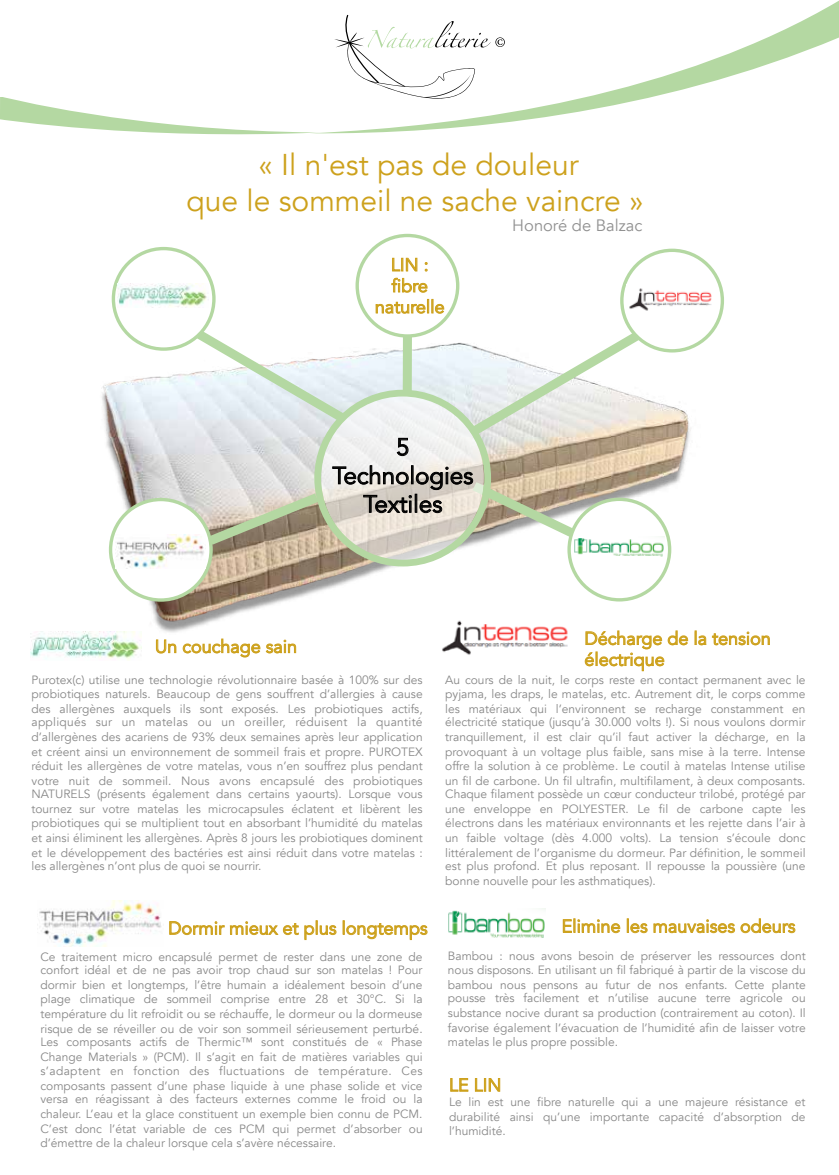
<style>
.page{position:relative;width:839px;height:1175px;background:#fff}
.page>*{position:absolute;margin:0;border:0;box-sizing:border-box;transform-origin:0 0}
.t1{font:30px/36px "Avenir";color:#cda11c;text-align:center}
.t2{font:24px/28.5px "Avenir";color:#000;text-align:center}
.t3{font:18px/21px "Avenir";color:#cda11c}
.t4{font:16.5px "Avenir";color:#919191}
.t5{font:12px/15px "Avenir";color:#888}
</style>
<div class="page">
<svg style="left:319px;top:1px;width:519px;height:133px"></svg>
<svg style="left:0;top:97px;width:319px;height:38px"></svg>
<img style="left:102px;top:334px;width:598px;height:299px">
<img style="left:39px;top:900px;width:123px;height:46px">
<svg style="left:169px;top:920px;width:167px;height:20px"></svg>
<svg style="left:343px;top:920px;width:84px;height:20px"></svg>
<img style="left:448px;top:908px;width:97px;height:30px">
<svg style="left:563px;top:918px;width:57px;height:15px"></svg>
<svg style="left:627px;top:918px;width:20px;height:15px"></svg>
<svg style="left:653px;top:918px;width:142px;height:15px"></svg>
<div style="left:110px;top:499px;width:101px;height:101px;background:#fff;border-radius:50%"></div>
<div style="left:109px;top:498px;width:104px;height:103px;border:3px solid #b4d8a2;border-radius:50%"></div>
<img style="left:116px;top:534px;width:90px;height:35px">
<div style="left:113px;top:248px;width:101px;height:101px;background:#fff;border-radius:50%"></div>
<div style="left:112px;top:247px;width:103px;height:104px;border:3px solid #b4d8a2;border-radius:50%"></div>
<div style="left:621px;top:250px;width:101px;height:101px;background:#fff;border-radius:50%"></div>
<div style="left:620px;top:249px;width:104px;height:103px;border:3px solid #b4d8a2;border-radius:50%"></div>
<div style="left:569px;top:499px;width:100px;height:101px;background:#fff;border-radius:50%"></div>
<div style="left:567px;top:497px;width:104px;height:104px;border:3px solid #b4d8a2;border-radius:50%"></div>
<img style="left:118px;top:284px;width:89px;height:23px">
<svg style="left:463px;top:324px;width:186px;height:118px"></svg>
<svg style="left:187px;top:322px;width:168px;height:108px"></svg>
<img style="left:574px;top:536px;width:90px;height:20px">
<img style="left:626px;top:284px;width:86px;height:27px">
<img style="left:437px;top:615px;width:135px;height:40px">
<svg style="left:694px;top:630px;width:12px;height:15px"></svg>
<svg style="left:712px;top:631px;width:57px;height:14px"></svg>
<svg style="left:584px;top:630px;width:104px;height:41px"></svg>
<img style="left:30px;top:631px;width:112px;height:29px">
<svg style="left:156px;top:639px;width:20px;height:14px"></svg>
<svg style="left:183px;top:638px;width:77px;height:19px"></svg>
<svg style="left:266px;top:639px;width:30px;height:14px"></svg>
<div style="left:321px;top:394px;width:163px;height:168px;background:#fff;border-radius:50%;opacity:.59"></div>
<svg style="left:396px;top:438px;width:12px;height:18px"></svg>
<svg style="left:199px;top:465px;width:385px;height:87px;background:#c8c4b5"></svg>
<div style="left:314px;top:390px;width:177px;height:176px;border:7px solid #b4d8a2;border-radius:50%"></div>
<div style="left:403px;top:331px;width:9px;height:63px;background:#b4d8a2"></div>
<div style="left:357px;top:235px;width:100px;height:101px;background:#fff;border-radius:50%"></div>
<div style="left:355px;top:234px;width:104px;height:104px;border:3px solid #b4d8a2;border-radius:50%"></div>
<svg style="left:392px;top:258px;width:25px;height:13px"></svg>
<svg style="left:424px;top:262px;width:3px;height:9px"></svg>
<svg style="left:391px;top:278px;width:36px;height:15px"></svg>
<svg style="left:375px;top:299px;width:69px;height:15px"></svg>
<svg style="left:450px;top:1078px;width:18px;height:13px"></svg>
<svg style="left:475px;top:1078px;width:25px;height:13px"></svg>
<div style="left:309px;top:0;width:220px;height:108px;background:#fff"></div>
<svg style="left:334px;top:15px;width:171px;height:84px"></svg>
<h1 class="t1" style="left:186px;top:148px;width:458px">« Il n'est pas de douleur<br>que le sommeil ne sache vaincre »</h1>
<h3 class="t4" style="left:512px;top:215px;width:131px">Honoré de Balzac</h3>
<h3 class="t3" style="left:375px;top:255px;width:71px;text-align:center">LIN : fibre naturelle</h3>
<h2 class="t2" style="left:332px;top:433px;width:142px">5<br>Technologies<br>Textiles</h2>
<h3 class="t3" style="left:155px;top:636px;width:144px">Un couchage sain</h3>
<h3 class="t3" style="left:584px;top:628px;width:188px">Décharge de la tension électrique</h3>
<p class="t5" style="left:32px;top:673px;width:392px;line-height:13.5px">Purotex(c) utilise une technologie révolutionnaire basée à 100% sur des probiotiques naturels. Beaucoup de gens souffrent d’allergies à cause</p>
<p class="t5" style="left:32px;top:702px;width:392px;line-height:13.5px">des allergènes auxquels ils sont exposés. Les probiotiques actifs, appliqués sur un matelas ou un oreiller, réduisent la quantité</p>
<p class="t5" style="left:32px;top:730px;width:392px">d’allergènes des acariens de 93% deux semaines après leur application et créent ainsi un environnement de sommeil frais et propre. PUROTEX</p>
<p class="t5" style="left:32px;top:758px;width:392px">réduit les allergènes de votre matelas, vous n’en souffrez plus pendant votre nuit de sommeil. Nous avons encapsulé des probiotiques</p>
<p class="t5" style="left:32px;top:787px;width:392px">NATURELS (présents également dans certains yaourts). Lorsque vous tournez sur votre matelas les microcapsules éclatent et libèrent les</p>
<p class="t5" style="left:32px;top:815px;width:392px;text-align:justify">probiotiques qui se multiplient tout en absorbant l’humidité du matelas et ainsi éliminent les allergènes. Après 8 jours les probiotiques dominent et le développement des bactéries est ainsi réduit dans votre matelas :</p>
<p class="t5" style="left:32px;top:859px;width:231px">les allergènes n’ont plus de quoi se nourrir.</p>
<h3 class="t3" style="left:168px;top:918px;width:261px">Dormir mieux et plus longtemps</h3>
<p class="t5" style="left:40px;top:949px;width:383px;line-height:13.5px">Ce traitement micro encapsulé permet de rester dans une zone de confort idéal et de ne pas avoir trop chaud sur son matelas ! Pour</p>
<p class="t5" style="left:40px;top:978px;width:383px;line-height:13.5px">dormir bien et longtemps, l’être humain a idéalement besoin d’une plage climatique de sommeil comprise entre 28 et 30°C. Si la</p>
<p class="t5" style="left:40px;top:1006px;width:383px">température du lit refroidit ou se réchauffe, le dormeur ou la dormeuse risque de se réveiller ou de voir son sommeil sérieusement perturbé.</p>
<p class="t5" style="left:40px;top:1034px;width:383px">Les composants actifs de Thermic™ sont constitués de « Phase<br>Change Materials » (PCM). Il s’agit en fait de matières variables qui</p>
<p class="t5" style="left:40px;top:1063px;width:383px">s’adaptent en fonction des fluctuations de température. Ces composants passent d’une phase liquide à une phase solide et vice</p>
<p class="t5" style="left:40px;top:1091px;width:383px;text-align:justify">versa en réagissant à des facteurs externes comme le froid ou la chaleur. L’eau et la glace constituent un exemple bien connu de PCM.<br>C’est donc l’état variable de ces PCM qui permet d’absorber ou</p>
<p class="t5" style="left:40px;top:1135px;width:297px">d’émettre de la chaleur lorsque cela s’avère nécessaire.</p>
<p class="t5" style="left:445px;top:673px;width:362px;line-height:13.5px">Au cours de la nuit, le corps reste en contact permanent avec le pyjama, les draps, le matelas, etc. Autrement dit, le corps comme</p>
<p class="t5" style="left:445px;top:702px;width:362px;line-height:13.5px">les matériaux qui l’environnent se recharge constamment en électricité statique (jusqu’à 30.000 volts !). Si nous voulons dormir</p>
<p class="t5" style="left:445px;top:730px;width:362px">tranquillement, il est clair qu’il faut activer la décharge, en la provoquant à un voltage plus faible, sans mise à la terre. Intense</p>
<p class="t5" style="left:445px;top:758px;width:362px">offre la solution à ce problème. Le coutil à matelas Intense utilise un fil de carbone. Un fil ultrafin, multifilament, à deux composants.</p>
<p class="t5" style="left:445px;top:787px;width:362px">Chaque filament possède un cœur conducteur trilobé, protégé par une enveloppe en POLYESTER. Le fil de carbone capte les</p>
<p class="t5" style="left:445px;top:815px;width:362px;text-align:justify">électrons dans les matériaux environnants et les rejette dans l’air à un faible voltage (dès 4.000 volts). La tension s’écoule donc littéralement de l’organisme du dormeur. Par définition, le sommeil</p>
<p class="t5" style="left:445px;top:859px;width:362px">est plus profond. Et plus reposant. Il repousse la poussière (une bonne nouvelle pour les asthmatiques).</p>
<h3 class="t3" style="left:561px;top:916px;width:235px">Elimine les mauvaises odeurs</h3>
<p class="t5" style="left:448px;top:949px;width:359px;line-height:13.5px">Bambou : nous avons besoin de préserver les ressources dont nous disposons. En utilisant un fil fabriqué à partir de la viscose du</p>
<p class="t5" style="left:448px;top:978px;width:359px;line-height:13.5px">bambou nous pensons au futur de nos enfants. Cette plante pousse très facilement et n’utilise aucune terre agricole ou</p>
<p class="t5" style="left:448px;top:1005px;width:359px">substance nocive durant sa production (contrairement au coton). Il favorise également l’évacuation de l’humidité afin de laisser votre</p>
<p class="t5" style="left:448px;top:1034px;width:171px">matelas le plus propre possible.</p>
<h3 class="t3" style="left:449px;top:1074px;width:54px">LE LIN</h3>
<p class="t5" style="left:449px;top:1094px;width:358px">Le lin est une fibre naturelle qui a une majeure résistance et durabilité ainsi qu’une importante capacité d’absorption de</p>
<p class="t5" style="left:449px;top:1123px;width:58px">l’humidité.</p>
</div>
